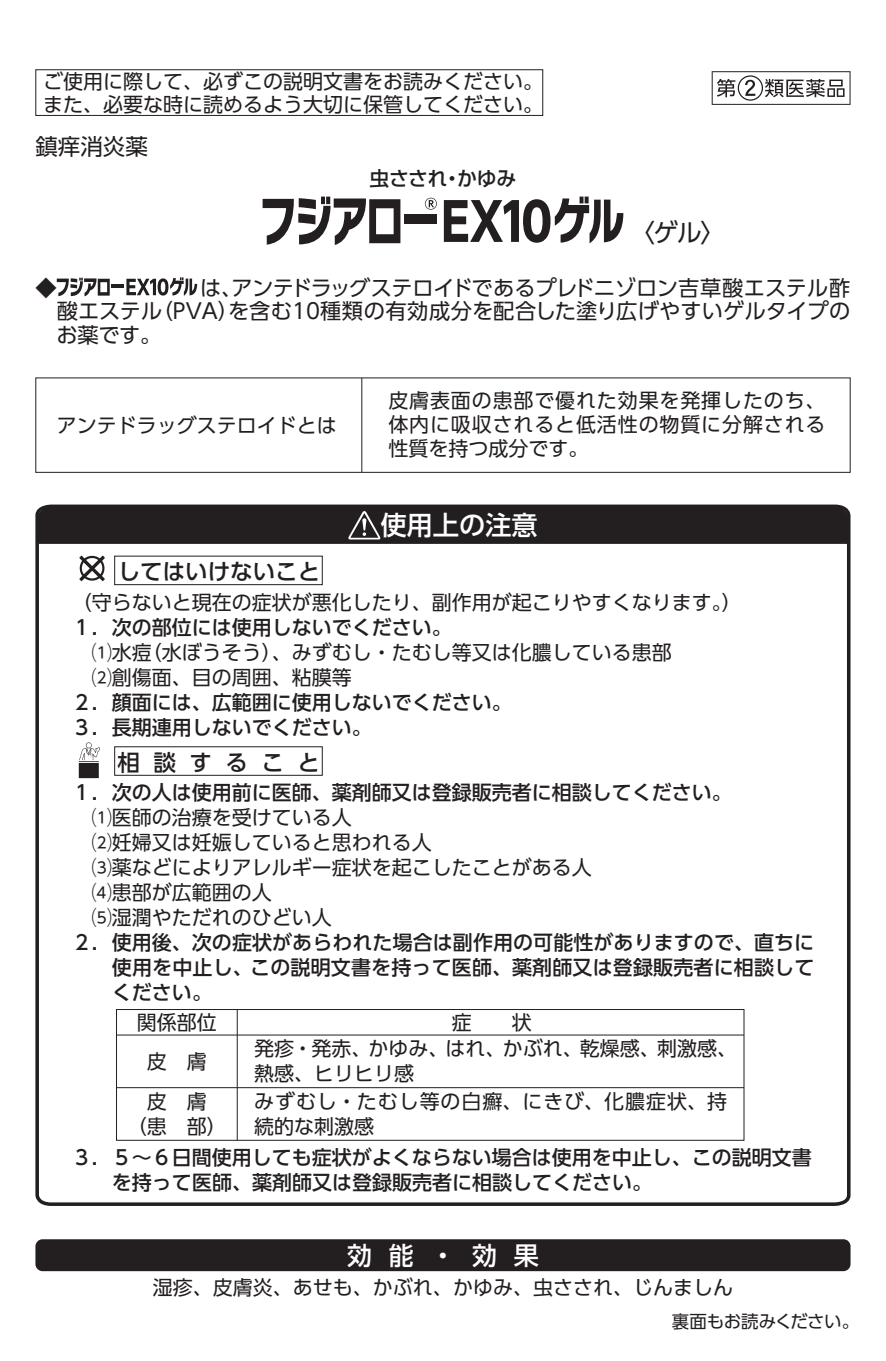
<style>
.page{position:relative;width:886px;height:1361px;background:#fff}
.page>*{position:absolute;margin:0;border:0;box-sizing:border-box;transform-origin:0 0}
.t1{font:500 26.25px "UD Shin Go Pr 6";color:#fff}
.t2{font:500 25px "UD Shin Go Pr 6";color:#fff}
.t3{font:24.75px "UD Shin Go Pr 6";color:#231f20}
.t4{font:500 22.5px "UD Shin Go Pr 6";color:#231f20}
.t5{font:22.5px "UD Shin Go Pr 6";color:#231f20}
.t6{font:21.25px/23.8px "UD Shin Go Pr 6";color:#231f20;text-align:justify}
.t7{font:20px/24px "UD Shin Go Pr 6";color:#231f20}
.t8{font:500 20px/25px "UD Shin Go Pr 6";color:#231f20}
.t9{font:20px/25.2px "UD Shin Go Pr 6";letter-spacing:.045em;color:#231f20}
.t10{font:17.5px "UD Shin Go Pr 6";letter-spacing:-.02em;color:#231f20}
</style>
<div class="page">
<div style="left:35px;top:69px;width:508px;height:47px;border:1px solid #231f20"></div>
<div style="left:35px;top:377px;width:815px;height:96px;border:1px solid #231f20"></div>
<hr style="left:361px;top:378px;width:1px;height:94px;background:#231f20">
<svg style="left:35px;top:504px;width:816px;height:702px"></svg>
<div style="left:37px;top:507px;width:812px;height:37px;background:#231f20"></div>
<div style="left:35px;top:1239px;width:815px;height:32px;background:#231f20;border-radius:7px"></div>
<svg style="left:712px;top:71px;width:138px;height:34px"></svg>
<svg style="left:444px;top:197px;width:179px;height:46px"></svg>
<svg style="left:263px;top:197px;width:137px;height:48px"></svg>
<div style="left:404px;top:214px;width:32px;height:9px;background:#231f20"></div>
<svg style="left:425px;top:198px;width:12px;height:12px"></svg>
<svg style="left:126px;top:277px;width:71px;height:19px"></svg>
<svg style="left:57px;top:278px;width:53px;height:18px"></svg>
<hr style="left:111px;top:284px;width:13px;height:4px;background:#231f20">
<p class="t7" style="left:43px;top:70px;width:501px;line-height:22.5px">ご使用に際して、必ずこの説明文書をお読みください。また、必要な時に読めるよう大切に保管してください。</p>
<p class="t5" style="left:35px;top:128px;width:114px">鎮痒消炎薬</p>
<p class="t8" style="left:369px;top:165px;width:149px">虫さされ・かゆみ</p>
<p class="t3" style="left:630px;top:213px;width:97px">〈ゲル〉</p>
<p class="t6" style="left:35px;top:275px;width:23px">◆</p>
<p class="t6" style="left:57px;top:275px;width:795px;text-indent:144px">は、アンテドラッグステロイドであるプレドニゾロン吉草酸エステル酢酸エステル（PVA）を含む10種類の有効成分を配合した塗り広げやすいゲルタイプのお薬です。</p>
<p class="t7" style="left:57px;top:413px;width:281px">アンテドラッグステロイドとは</p>
<p class="t4" style="left:118px;top:553px;width:204px">してはいけないこと</p>
<p class="t7" style="left:388px;top:388px;width:439px;text-align:justify">皮膚表面の患部で優れた効果を発揮したのち、体内に吸収されると低活性の物質に分解される性質を持つ成分です。</p>
<h1 class="t1" style="left:380px;top:504px;width:159px">使用上の注意</h1>
<p class="t7" style="left:72px;top:590px;width:672px">（守らないと現在の症状が悪化したり、副作用が起こりやすくなります。）</p>
<p class="t8" style="left:72px;top:614px;width:382px">１．次の部位には使用しないでください。</p>
<p class="t7" style="left:72px;top:639px;width:602px;line-height:25px;text-indent:20px">⑴水痘（水ぼうそう）、みずむし・たむし等又は化膿している患部　⑵創傷面、目の周囲、粘膜等</p>
<p class="t8" style="left:72px;top:689px;width:442px">２．顔面には、広範囲に使用しないでください。<br>３．長期連用しないでください。</p>
<p class="t4" style="left:118px;top:744px;width:204px">相談すること</p>
<p class="t8" style="left:72px;top:780px;width:662px">１．次の人は使用前に医師、薬剤師又は登録販売者に相談してください。</p>
<p class="t7" style="left:92px;top:805px;width:262px">⑴医師の治療を受けている人</p>
<p class="t7" style="left:72px;top:830px;width:362px">　⑵妊婦又は妊娠していると思われる人</p>
<p class="t7" style="left:92px;top:855px;width:502px">⑶薬などによりアレルギー症状を起こしたことがある人</p>
<p class="t7" style="left:92px;top:880px;width:181px">⑷患部が広範囲の人</p>
<p class="t7" style="left:92px;top:905px;width:242px">⑸湿潤やただれのひどい人</p>
<p class="t8" style="left:112px;top:930px;width:704px;text-align:justify;text-indent:-40px">２．使用後、次の症状があらわれた場合は副作用の可能性がありますので、直ちに使用を中止し、この説明文書を持って医師、薬剤師又は登録販売者に相談してください。</p>
<p class="t7" style="left:137px;top:1002px;width:81px;line-height:39.5px;text-align:center">関係部位皮　膚皮　膚</p>
<p class="t7" style="left:127px;top:1113px;width:101px">（患　部）</p>
<p class="t7" style="left:452px;top:1009px;width:81px">症　　状</p>
<p class="t7" style="left:254px;top:1035px;width:484px;line-height:25.2px">発疹・発赤、かゆみ、はれ、かぶれ、乾燥感、刺激感、熱感、ヒリヒリ感</p>
<p class="t9" style="left:254px;top:1088px;width:474px">みずむし・たむし等の白癬、にきび、化膿症状、持続的な刺激感</p>
<p class="t8" style="left:112px;top:1144px;width:701px;text-indent:-40px">３．５～６日間使用しても症状がよくならない場合は使用を中止し、この説明文書を持って医師、薬剤師又は登録販売者に相談してください。</p>
<p class="t2" style="left:347px;top:1235px;width:193px">効能・効果</p>
<p class="t7" style="left:153px;top:1275px;width:582px">湿疹、皮膚炎、あせも、かぶれ、かゆみ、虫さされ、じんましん</p>
<p class="t10" style="left:672px;top:1307px;width:189px">裏面もお読みください。</p>
</div>
